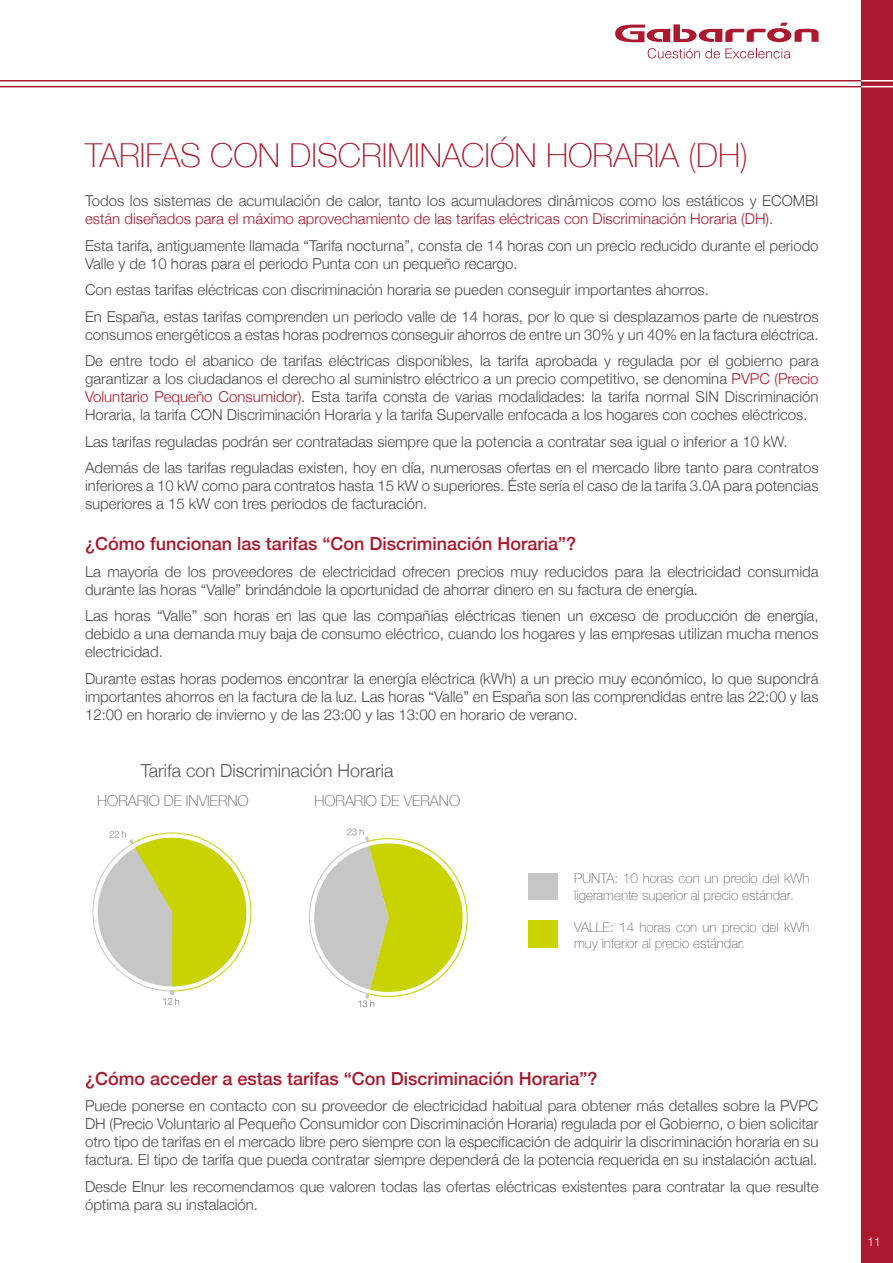
<style>
.page{position:relative;width:893px;height:1263px;background:#fff}
.page>*{position:absolute;margin:0;border:0;box-sizing:border-box;transform-origin:0 0}
.t1{font:100 33px "Helvetica Neue";color:#ac182d}
.t2{font:500 18px "Helvetica Neue";color:#ac182d}
.t3{font:300 18px "Helvetica Neue";color:#575756}
.t4{font:300 15px/18px "Helvetica Neue";color:#4a4a49}
.t5{font:300 15px/18px "Helvetica Neue";color:#ac182d}
.t6{font:100 15px "Helvetica Neue";color:#646363}
.t7{font:100 13.5px/16.2px "Helvetica Neue";color:#646363}
.t8{font:300 12px "Helvetica Neue";color:#fff}
.s1{color:#4a4a49}
.s2{color:#ac182d}
</style>
<div class="page">
<div style="left:861px;top:0;width:32px;height:1263px;background:#ac182d"></div>
<hr style="left:861px;top:86px;width:32px;height:1px;background:#fff">
<hr style="left:861px;top:80px;width:32px;height:1px;background:#fff">
<svg style="left:615px;top:23px;width:203px;height:19px"></svg>
<svg style="left:648px;top:48px;width:143px;height:11px"></svg>
<hr style="left:0;top:80px;width:861px;height:1px;background:#ac182d">
<hr style="left:0;top:86px;width:861px;height:1px;background:#ac182d">
<div style="left:528px;top:874px;width:30px;height:26px;background:#c6c6c6"></div>
<div style="left:528px;top:920px;width:30px;height:28px;background:#c8d300"></div>
<svg style="left:309px;top:828px;width:159px;height:179px"></svg>
<svg style="left:92px;top:831px;width:160px;height:174px"></svg>
<h1 class="t1" style="left:85px;top:130px;width:665px">TARIFAS CON DISCRIMINACIÓN HORARIA (DH)</h1>
<p class="t5" style="left:85px;top:191px;width:735px"><span class="s1">Todos los sistemas de acumulación de calor, tanto los acumuladores dinámicos como los estáticos y ECOMBI </span>están diseñados para el máximo aprovechamiento de las tarifas eléctricas con Discriminación Horaria (DH)<span class="s1">.</span></p>
<p class="t4" style="left:85px;top:235px;width:735px">Esta tarifa, antiguamente llamada “Tarifa nocturna”, consta de 14 horas con un precio reducido durante el periodo<br>Valle y de 10 horas para el periodo Punta con un pequeño recargo.</p>
<p class="t4" style="left:85px;top:276px;width:735px;line-height:26.5px">Con estas tarifas eléctricas con discriminación horaria se pueden conseguir importantes ahorros.<br>En España, estas tarifas comprenden un periodo valle de 14 horas, por lo que si desplazamos parte de nuestros</p>
<p class="t4" style="left:85px;top:320px;width:735px;line-height:26.5px">consumos energéticos a estas horas podremos conseguir ahorros de entre un 30% y un 40% en la factura eléctrica.<br>De entre todo el abanico de tarifas eléctricas disponibles, la tarifa aprobada y regulada por el gobierno para</p>
<p class="t4" style="left:85px;top:369px;width:735px;text-align:justify">garantizar a los ciudadanos el derecho al suministro eléctrico a un precio competitivo, se denomina <span class="s2">PVPC (Precio Voluntario Pequeño Consumidor)</span>. Esta tarifa consta de varias modalidades: la tarifa normal SIN Discriminación Horaria, la tarifa CON Discriminación Horaria y la tarifa Supervalle enfocada a los hogares con coches eléctricos.</p>
<p class="t4" style="left:85px;top:427px;width:735px;line-height:26.5px">Las tarifas reguladas podrán ser contratadas siempre que la potencia a contratar sea igual o inferior a 10 kW.<br>Además de las tarifas reguladas existen, hoy en día, numerosas ofertas en el mercado libre tanto para contratos</p>
<p class="t4" style="left:85px;top:476px;width:735px">inferiores a 10 kW como para contratos hasta 15 kW o superiores. Éste sería el caso de la tarifa 3.0A para potencias superiores a 15 kW con tres periodos de facturación.</p>
<p class="t2" style="left:85px;top:529px;width:493px">¿Cómo funcionan las tarifas “Con Discriminación Horaria”?</p>
<p class="t4" style="left:85px;top:561px;width:735px">La mayoría de los proveedores de electricidad ofrecen precios muy reducidos para la electricidad consumida durante las horas “Valle” brindándole la oportunidad de ahorrar dinero en su factura de energía.</p>
<p class="t4" style="left:85px;top:606px;width:735px;text-align:justify">Las horas “Valle” son horas en las que las compañías eléctricas tienen un exceso de producción de energía, debido a una demanda muy baja de consumo eléctrico, cuando los hogares y las empresas utilizan mucha menos electricidad.</p>
<p class="t4" style="left:85px;top:668px;width:735px;text-align:justify">Durante estas horas podemos encontrar la energía eléctrica (kWh) a un precio muy económico, lo que supondrá importantes ahorros en la factura de la luz. Las horas “Valle” en España son las comprendidas entre las 22:00 y las 12:00 en horario de invierno y de las 23:00 y las 13:00 en horario de verano.</p>
<p class="t3" style="left:141px;top:756px;width:254px">Tarifa con Discriminación Horaria</p>
<p class="t6" style="left:97px;top:789px;width:153px">HORARIO DE INVIERNO</p>
<p class="t6" style="left:314px;top:789px;width:147px">HORARIO DE VERANO</p>
<p class="t7" style="left:574px;top:870px;width:237px">PUNTA: 10 horas con un precio del kWh ligeramente superior al precio estándar.</p>
<p class="t7" style="left:574px;top:918px;width:237px">VALLE: 14 horas con un precio del kWh muy inferior al precio estándar.</p>
<p class="t2" style="left:85px;top:1064px;width:514px">¿Cómo acceder a estas tarifas “Con Discriminación Horaria”?</p>
<p class="t4" style="left:85px;top:1096px;width:735px;text-align:justify">Puede ponerse en contacto con su proveedor de electricidad habitual para obtener más detalles sobre la PVPC DH (Precio Voluntario al Pequeño Consumidor con Discriminación Horaria) regulada por el Gobierno, o bien solicitar otro tipo de tarifas en el mercado libre pero siempre con la especificación de adquirir la discriminación horaria en su factura. El tipo de tarifa que pueda contratar siempre dependerá de la potencia requerida en su instalación actual.</p>
<p class="t4" style="left:85px;top:1176px;width:735px">Desde Elnur les recomendamos que valoren todas las ofertas eléctricas existentes para contratar la que resulte óptima para su instalación.</p>
<p class="t8" style="left:867px;top:1232px;width:15px">11</p>
</div>
